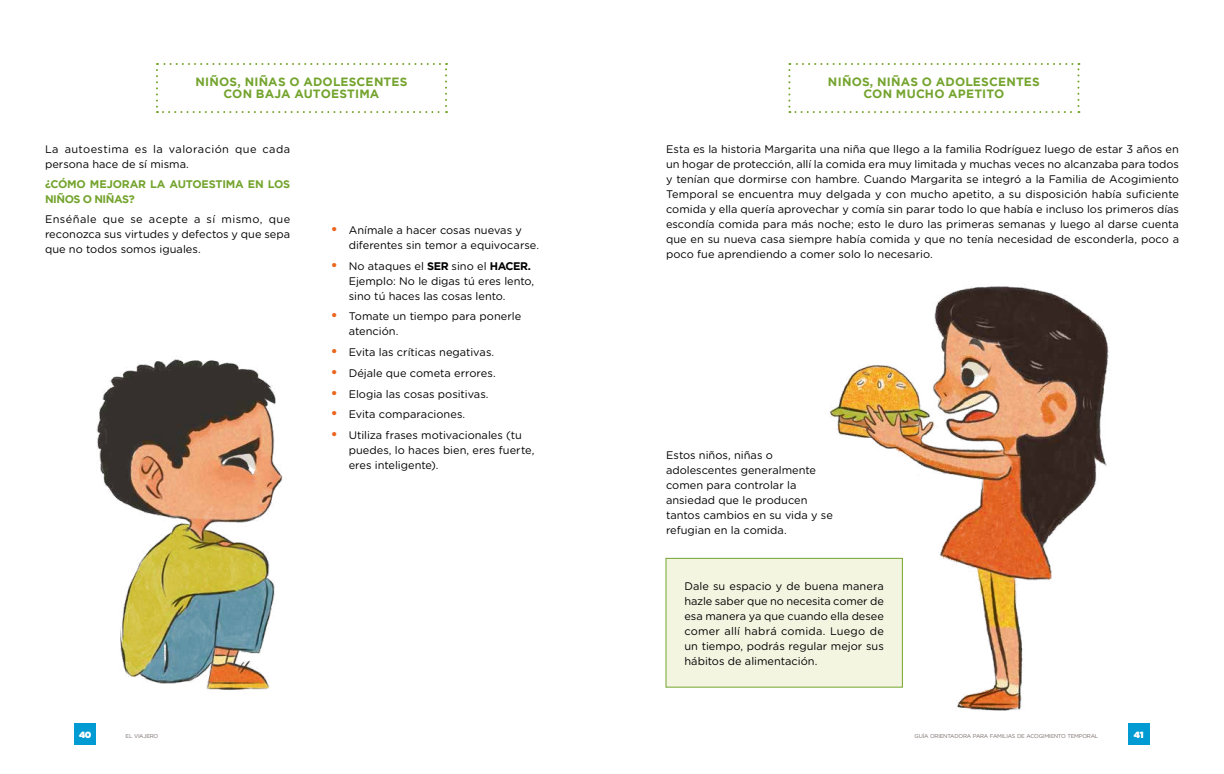
<style>
.page{position:relative;width:1224px;height:774px;background:#fff}
.page>*{position:absolute;margin:0;border:0;box-sizing:border-box;transform-origin:0 0}
.t1{font:700 12px/12px "Gotham";letter-spacing:.015em;color:#74a42e;text-align:center}
.t2{font:11px/15px "Gotham Rounded";color:#000}
.t3{font:11px/15px "Gotham Rounded";letter-spacing:.035em;color:#000}
.t4{font:700 11px/15px "Gotham";letter-spacing:-.025em;color:#74a42e}
.t5{font:900 9px "Gotham";color:#fffefd}
.t6{font:5.6px "Gotham Rounded";letter-spacing:-.045em;color:#796f6b}
.s1{font-weight:700;font-size:14px;color:#ec651c}
.s2{font-family:"Gotham";font-weight:700}
</style>
<div class="page">
<div style="left:74px;top:724px;width:22px;height:21px;background:#009bd3"></div>
<div style="left:1128px;top:724px;width:22px;height:21px;background:#009bd3"></div>
<svg style="left:156px;top:63px;width:291px;height:50px"></svg>
<img style="left:96px;top:359px;width:190px;height:331px">
<svg style="left:788px;top:63px;width:291px;height:50px"></svg>
<div style="left:666px;top:558px;width:236px;height:129px;background:#f4f5e1"></div>
<div style="left:666px;top:558px;width:237px;height:130px;border:1px solid #74a42e"></div>
<img style="left:804px;top:284px;width:305px;height:427px">
<p class="t1" style="left:196px;top:76px;width:213px">NIÑOS, NIÑAS O ADOLESCENTES<br>CON BAJA AUTOESTIMA</p>
<p class="t3" style="left:45px;top:141px;width:247px">La autoestima es la valoración que cada persona hace de sí misma.</p>
<p class="t4" style="left:45px;top:176px;width:247px">¿CÓMO MEJORAR LA AUTOESTIMA EN LOS<br>NIÑOS O NIÑAS?</p>
<p class="t2" style="left:45px;top:211px;width:247px;text-align:justify">Enséñale que se acepte a sí mismo, que reconozca sus virtudes y defectos y que sepa que no todos somos iguales.</p>
<p class="t2" style="left:349px;top:222px;width:192px;text-indent:-18px"><span class="s1">•</span> Anímale a hacer cosas nuevas y diferentes sin temor a equivocarse.</p>
<p class="t2" style="left:349px;top:258px;width:187px;text-indent:-18px"><span class="s1">•</span> No ataques el <span class="s2">SER</span> sino el <span class="s2">HACER.<br></span>Ejemplo: No le digas tú eres lento, sino tú haces las cosas lento.</p>
<p class="t2" style="left:349px;top:308px;width:174px;text-indent:-18px"><span class="s1">•</span> Tomate un tiempo para ponerle atención.</p>
<p class="t2" style="left:331px;top:344px;width:165px"><span class="s1">•</span> Evita las críticas negativas.</p>
<p class="t2" style="left:331px;top:365px;width:166px"><span class="s1">•</span> Déjale que cometa errores.</p>
<p class="t2" style="left:331px;top:386px;width:159px"><span class="s1">•</span> Elogia las cosas positivas.</p>
<p class="t2" style="left:331px;top:406px;width:136px"><span class="s1">•</span> Evita comparaciones.</p>
<p class="t2" style="left:349px;top:427px;width:187px;text-indent:-18px"><span class="s1">•</span> Utiliza frases motivacionales (tu puedes, lo haces bien, eres fuerte, eres inteligente).</p>
<p class="t1" style="left:828px;top:76px;width:213px">NIÑOS, NIÑAS O ADOLESCENTES<br>CON MUCHO APETITO</p>
<p class="t2" style="left:666px;top:141px;width:515px;text-align:justify">Esta es la historia Margarita una niña que llego a la familia Rodríguez luego de estar 3 años en un hogar de protección, allí la comida era muy limitada y muchas veces no alcanzaba para todos y tenían que dormirse con hambre. Cuando Margarita se integró a la Familia de Acogimiento Temporal se encuentra muy delgada y con mucho apetito, a su disposición había suficiente comida y ella quería aprovechar y comía sin parar todo lo que había e incluso los primeros días escondía comida para más noche; esto le duro las primeras semanas y luego al darse cuenta que en su nueva casa siempre había comida y que no tenía necesidad de esconderla, poco a poco fue aprendiendo a comer solo lo necesario.</p>
<p class="t2" style="left:666px;top:447px;width:168px">Estos niños, niñas o adolescentes generalmente comen para controlar la ansiedad que le producen tantos cambios en su vida y se refugian en la comida.</p>
<p class="t2" style="left:684px;top:578px;width:201px;text-align:justify">Dale su espacio y de buena manera hazle saber que no necesita comer de esa manera ya que cuando ella desee comer allí habrá comida. Luego de un tiempo, podrás regular mejor sus hábitos de alimentación.</p>
<p class="t5" style="left:79px;top:728px;width:14px">40</p>
<p class="t6" style="left:126px;top:732px;width:34px">EL VIAJERO</p>
<p class="t6" style="left:915px;top:732px;width:185px">GUÍA ORIENTADORA PARA FAMILIAS DE ACOGIMIENTO TEMPORAL</p>
<p class="t5" style="left:1134px;top:728px;width:11px">41</p>
</div>
